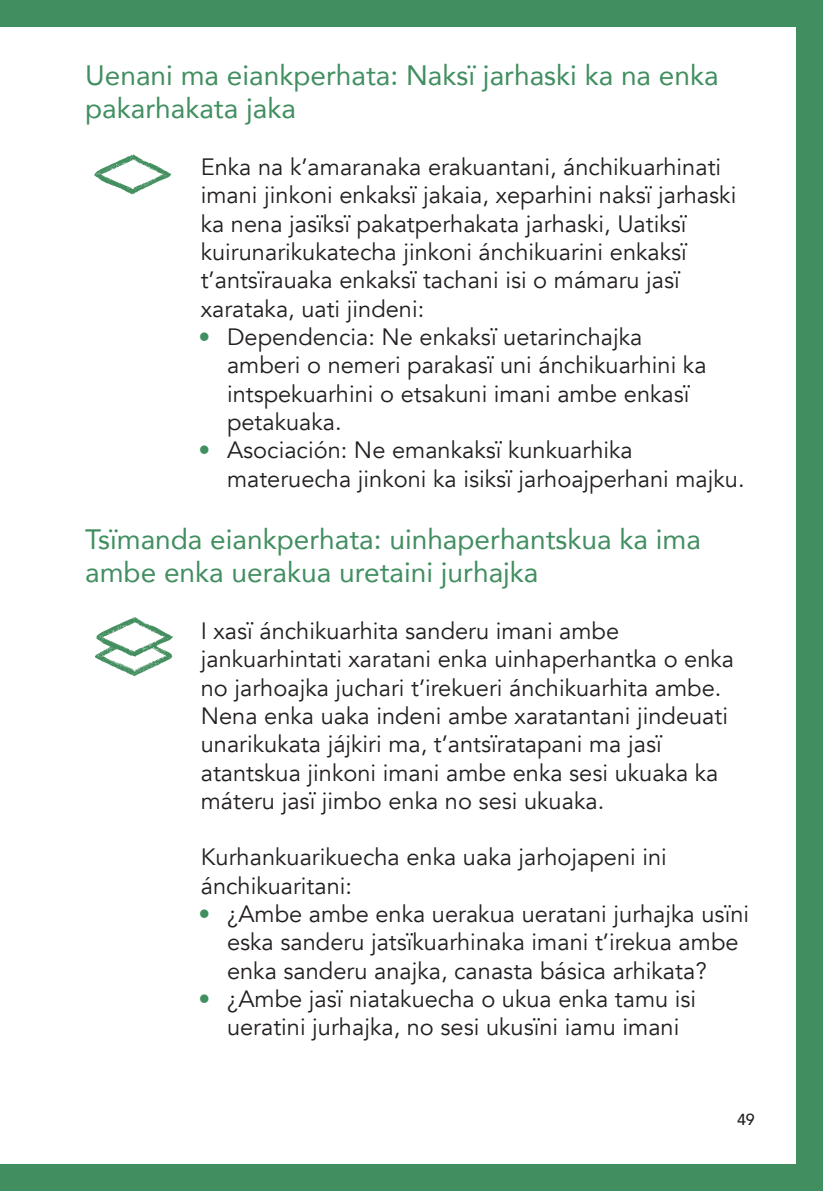
<style>
.page{position:relative;width:823px;height:1191px;background:#fff}
.page>*{position:absolute;margin:0;border:0;box-sizing:border-box;transform-origin:0 0}
.t1{font:28px/33.6px "Avenir";color:#418e60}
.t2{font:23.6px/28.4px "Avenir";color:#231f20}
.t3{font:500 16px "Avenir";color:#231f20}
.s1{color:#418e60}
</style>
<div class="page">
<div style="left:0;top:0;width:822px;height:26px;background:#418e60"></div>
<div style="left:0;top:1164px;width:822px;height:27px;background:#418e60"></div>
<div style="left:796px;top:0;width:26px;height:1191px;background:#418e60"></div>
<img style="left:94px;top:154px;width:78px;height:41px">
<img style="left:95px;top:617px;width:78px;height:60px">
<p class="t1" style="left:85px;top:57px;width:634px">Uenani ma eiankperhata: Naksï jarhaski ka na enka pakarhakata jaka</p>
<p class="t2" style="left:201px;top:153px;width:536px">Enka na k’amaranaka erakuantani, ánchikuarhinati imani jinkoni enkaksï jakaia, xeparhini naksï jarhaski ka nena jasïksï pakatperhakata jarhaski, Uatiksï kuirunarikukatecha jinkoni ánchikuarini enkaksï t’antsïrauaka enkaksï tachani isi o mámaru jasï xarataka, uati jindeni:</p>
<p class="t2" style="left:227px;top:323px;width:481px;text-indent:-28px"><span class="s1">•</span> Dependencia: Ne enkaksï uetarinchajka amberi o nemeri parakasï uni ánchikuarhini ka intspekuarhini o etsakuni imani ambe enkasï petakuaka.</p>
<p class="t2" style="left:227px;top:436px;width:519px;text-indent:-28px"><span class="s1">•</span> Asociación: Ne emankaksï kunkuarhika materuecha jinkoni ka isiksï jarhoajperhani majku.</p>
<p class="t1" style="left:85px;top:521px;width:617px">Tsïmanda eiankperhata: uinhaperhantskua ka ima ambe enka uerakua uretaini jurhajka</p>
<p class="t2" style="left:201px;top:617px;width:534px">I xasï ánchikuarhita sanderu imani ambe jankuarhintati xaratani enka uinhaperhantka o enka no jarhoajka juchari t’irekueri ánchikuarhita ambe.<br>Nena enka uaka indeni ambe xaratantani jindeuati unarikukata jájkiri ma, t’antsïratapani ma jasï atantskua jinkoni imani ambe enka sesi ukuaka ka máteru jasï jimbo enka no sesi ukuaka.</p>
<p class="t2" style="left:201px;top:843px;width:467px">Kurhankuarikuecha enka uaka jarhojapeni ini ánchikuaritani:</p>
<p class="t2" style="left:227px;top:900px;width:523px;text-indent:-28px"><span class="s1">•</span> ¿Ambe ambe enka uerakua ueratani jurhajka usïni eska sanderu jatsïkuarhinaka imani t’irekua ambe enka sanderu anajka, canasta básica arhikata?</p>
<p class="t2" style="left:198px;top:985px;width:499px;text-align:center"><span class="s1">•</span> ¿Ambe jasï niatakuecha o ukua enka tamu isi ueratini jurhajka, no sesi ukusïni iamu imani</p>
<p class="t3" style="left:736px;top:1105px;width:19px">49</p>
</div>
